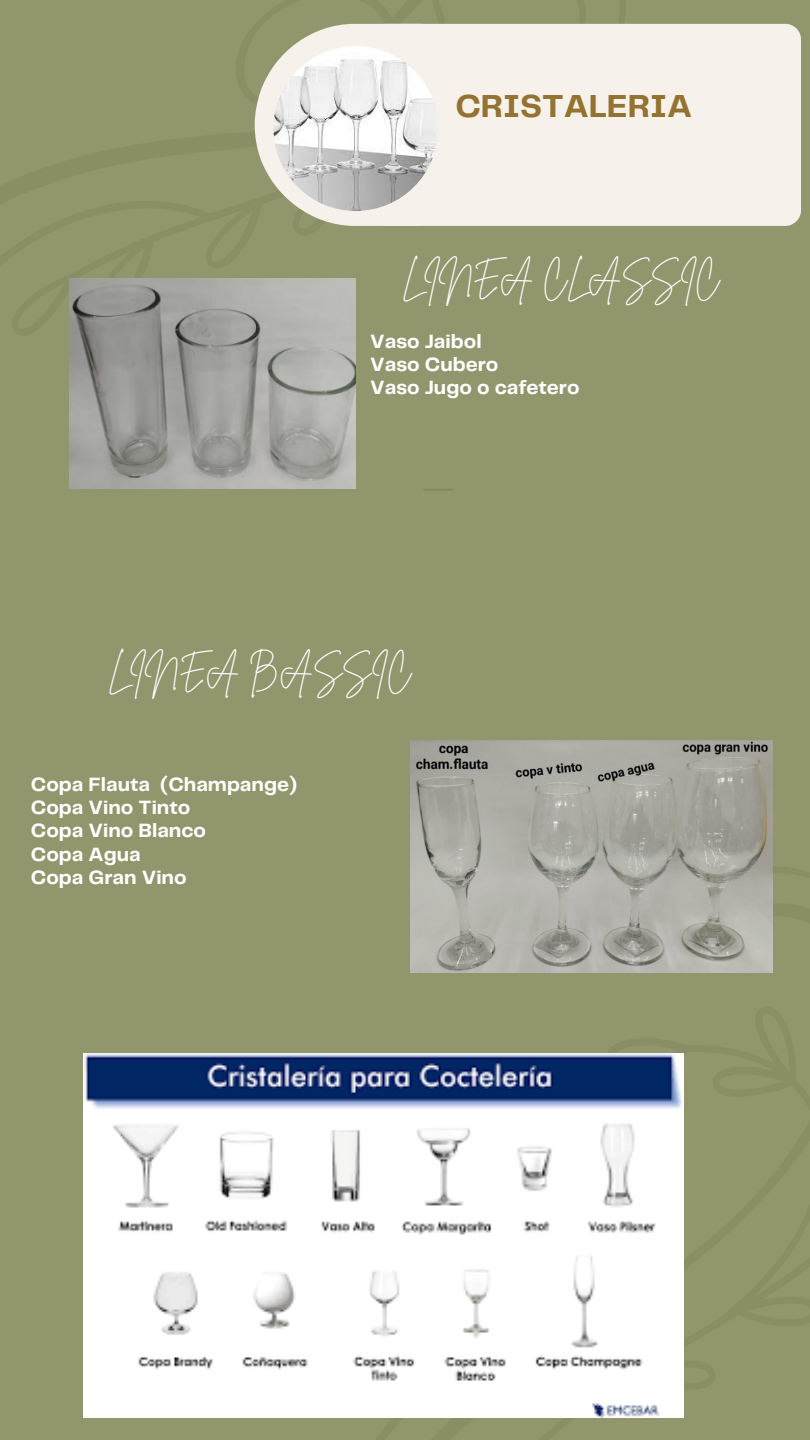
<style>
.page{position:relative;width:810px;height:1440px;background:#91966c}
.page>*{position:absolute;margin:0;border:0;box-sizing:border-box;transform-origin:0 0}
.t1{font:700 33px "Telegraf";color:#94722f}
.t2{font:30.9px "Brittany Signature";color:#fff}
.t3{font:700 20px "Telegraf";color:#fff}
</style>
<div class="page">
<svg style="left:249px;top:826px;width:524px;height:592px"></svg>
<svg style="left:255px;top:24px;width:127px;height:202px"></svg>
<div style="left:370px;top:24px;width:431px;height:202px;background:#f6f1eb;border-radius:16px"></div>
<img style="left:273px;top:46px;width:165px;height:165px;border-radius:50%">
<hr style="left:423px;top:489px;width:30px;height:1px;background:#81865e">
<svg style="left:422px;top:973px;width:105px;height:17px"></svg>
<div style="left:538px;top:955px;width:111px;height:35px;background:#91966c"></div>
<img style="left:83px;top:1054px;width:600px;height:363px">
<img style="left:69px;top:279px;width:286px;height:210px">
<img style="left:411px;top:740px;width:361px;height:233px">
<p class="t1" style="left:455px;top:92px;width:238px">CRISTALERIA</p>
<p class="t2" style="left:402px;top:257px;width:319px">LINEA CLASSIC</p>
<p class="t3" style="left:370px;top:333px;width:113px">Vaso Jaibol</p>
<p class="t3" style="left:370px;top:356px;width:130px">Vaso Cubero</p>
<p class="t3" style="left:370px;top:379px;width:211px">Vaso Jugo o cafetero</p>
<p class="t2" style="left:108px;top:650px;width:304px">LINEA BASSIC</p>
<p class="t3" style="left:31px;top:776px;width:268px">Copa Flauta (Champange)</p>
<p class="t3" style="left:31px;top:799px;width:161px">Copa Vino Tinto</p>
<p class="t3" style="left:31px;top:822px;width:177px">Copa Vino Blanco</p>
<p class="t3" style="left:31px;top:845px;width:111px">Copa Agua</p>
<p class="t3" style="left:31px;top:869px;width:157px">Copa Gran Vino</p>
</div>
